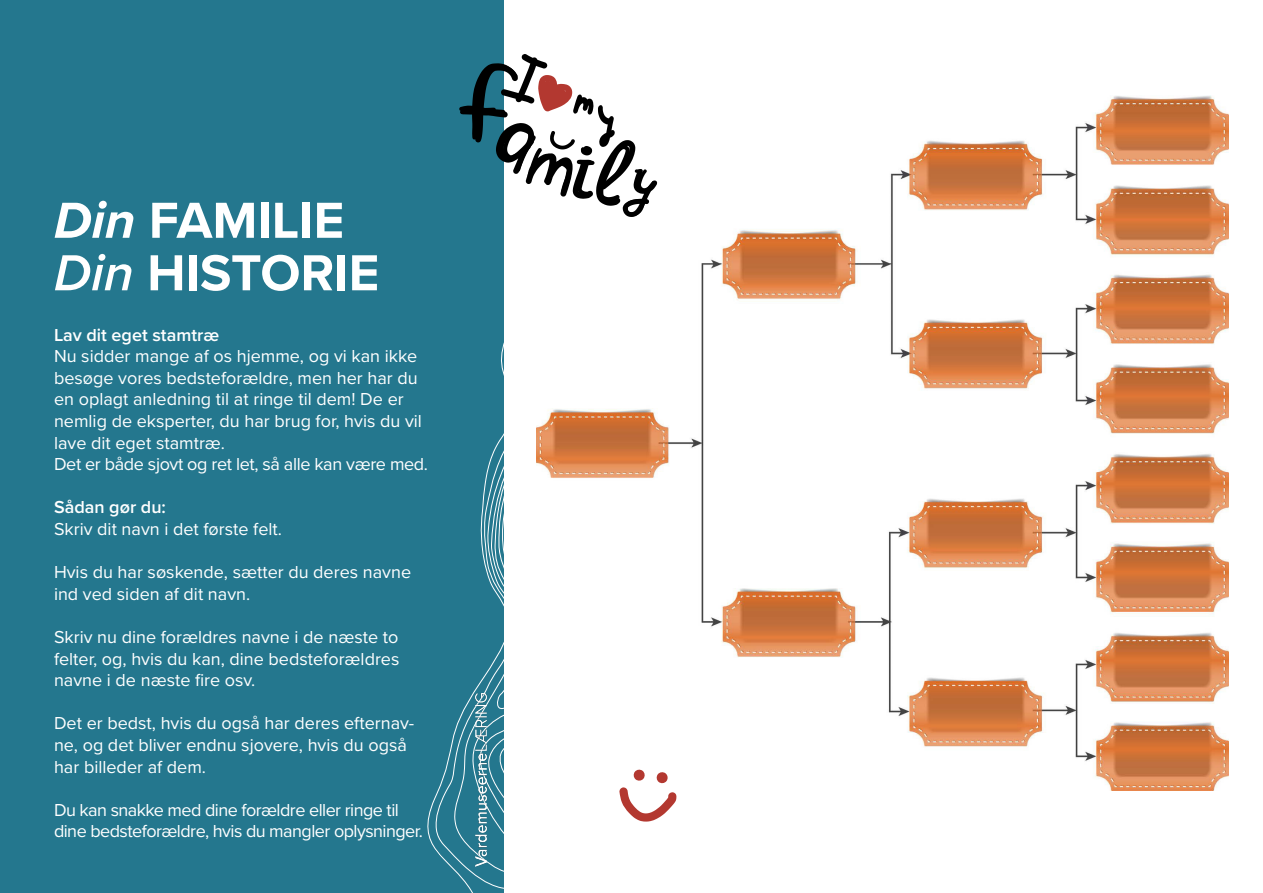
<style>
.page{position:relative;width:1263px;height:893px;background:#fff}
.page>*{position:absolute;margin:0;border:0;box-sizing:border-box;transform-origin:0 0}
.t1{font:700 52.5px "Proxima Nova";color:#fff}
.t2{font:18px/21.6px "Proxima Nova";color:#fff}
.t3{font:18px/21.6px "Proxima Nova";letter-spacing:-.03em;color:#fff}
.t4{font:600 18px "Proxima Nova";color:#fff}
.s1{font-style:italic}
.s2{font-weight:600;font-style:italic}
</style>
<div class="page">
<div style="left:0;top:0;width:503px;height:893px;background:#24778e"></div>
<svg style="left:427px;top:217px;width:250px;height:676px"></svg>
<img style="left:536px;top:96px;width:692px;height:695px">
<svg style="left:459px;top:54px;width:198px;height:163px"></svg>
<svg style="left:619px;top:769px;width:57px;height:53px"></svg>
<img style="left:476px;top:694px;width:11px;height:172px">
<p class="t1" style="left:54px;top:181px;width:292px"><span class="s1">Din</span> FAMILIE</p>
<p class="t1" style="left:54px;top:234px;width:327px"><span class="s2">Din</span> HISTORIE</p>
<p class="t4" style="left:54px;top:321px;width:167px">Lav dit eget stamtræ</p>
<p class="t2" style="left:54px;top:345px;width:376px">Nu sidder mange af os hjemme, og vi kan ikke besøge vores bedsteforældre, men her har du en oplagt anledning til at ringe til dem! De er nemlig de eksperter, du har brug for, hvis du vil lave dit eget stamtræ.<br>Det er både sjovt og ret let, så alle kan være med.</p>
<p class="t4" style="left:54px;top:494px;width:113px">Sådan gør du:</p>
<p class="t2" style="left:54px;top:517px;width:229px">Skriv dit navn i det første felt.</p>
<p class="t2" style="left:54px;top:561px;width:359px">Hvis du har søskende, sætter du deres navne ind ved siden af dit navn.</p>
<p class="t2" style="left:54px;top:625px;width:347px;text-align:justify">Skriv nu dine forældres navne i de næste to felter, og, hvis du kan, dine bedsteforældres navne i de næste fire osv.</p>
<p class="t2" style="left:54px;top:712px;width:362px">Det er bedst, hvis du også har deres efternav&shy;ne, og det bliver endnu sjovere, hvis du også har billeder af dem.</p>
<p class="t3" style="left:54px;top:798px;width:370px">Du kan snakke med dine forældre eller ringe til dine bedsteforældre, hvis du mangler oplysninger.</p>
</div>
